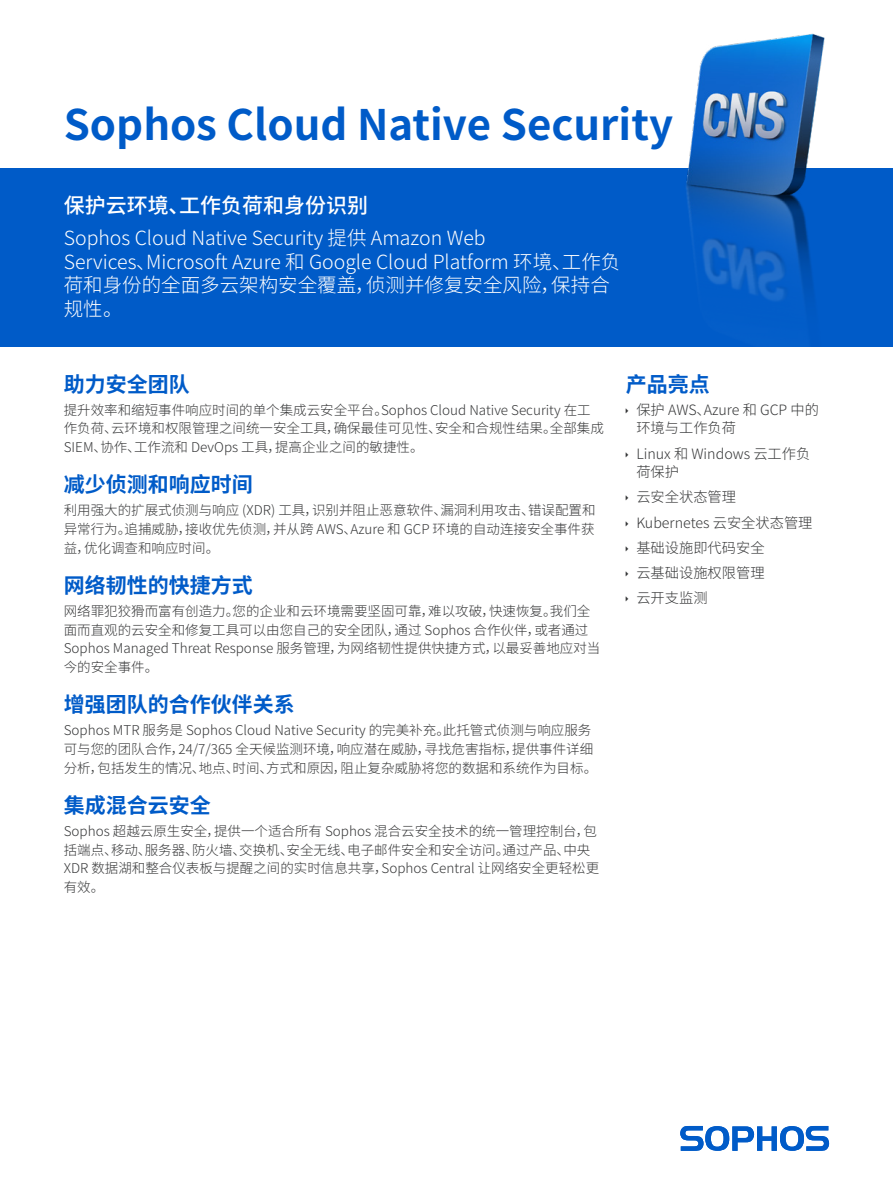
<style>
.page{position:relative;width:893px;height:1191px;background:#fff}
.page>*{position:absolute;margin:0;border:0;box-sizing:border-box;transform-origin:0 0}
.t1{font:700 42px "Noto Sans CJ Ksc";color:#005bc8}
.Subheading_1{font:700 21px "Noto Sans CJ Ksc";color:#005bc8}
.Intro_subheading{font:500 21px "Noto Sans CJ Ksc";color:#fff}
.Intro_copy{font:300 19.5px/23.4px "Noto Sans CJ Ksc";color:#fff}
.t2{font:300 14.25px/18.8px "Noto Sans CJ Ksc";color:#363738}
.Body_Copy{font:300 13.5px/18.8px "Noto Sans CJ Ksc";color:#363738}
</style>
<div class="page">
<div style="left:0;top:168px;width:893px;height:179px;background:#005bc8"></div>
<img style="left:686px;top:33px;width:139px;height:268px">
<svg style="left:680px;top:1126px;width:149px;height:24px"></svg>
<p class="t1" style="left:64px;top:101px;width:611px">Sophos Cloud Native Security</p>
<p class="Intro_subheading" style="left:64px;top:194px;width:306px">保护云环境、工作负荷和身份识别</p>
<p class="Intro_copy" style="left:64px;top:227px;width:558px">Sophos Cloud Native Security 提供 Amazon Web<br>Services、Microsoft Azure 和 Google Cloud Platform 环境、工作负荷和身份的全面多云架构安全覆盖，侦测并修复安全风险，保持合规性。</p>
<p class="Subheading_1" style="left:64px;top:372px;width:127px">助力安全团队</p>
<p class="Body_Copy" style="left:64px;top:400px;width:542px">提升效率和缩短事件响应时间的单个集成云安全平台。Sophos Cloud Native Security 在工作负荷、云环境和权限管理之间统一安全工具，确保最佳可见性、安全和合规性结果。全部集成<br>SIEM、协作、工作流和 DevOps 工具，提高企业之间的敏捷性。</p>
<p class="Subheading_1" style="left:64px;top:473px;width:190px">减少侦测和响应时间</p>
<p class="Body_Copy" style="left:64px;top:501px;width:533px;text-align:justify">利用强大的扩展式侦测与响应 (XDR) 工具，识别并阻止恶意软件、漏洞利用攻击、错误配置和异常行为。追捕威胁，接收优先侦测，并从跨 AWS、Azure 和 GCP 环境的自动连接安全事件获益，优化调查和响应时间。</p>
<p class="Subheading_1" style="left:64px;top:573px;width:190px">网络韧性的快捷方式</p>
<p class="Body_Copy" style="left:64px;top:602px;width:538px">网络罪犯狡猾而富有创造力。您的企业和云环境需要坚固可靠，难以攻破，快速恢复。我们全面而直观的云安全和修复工具可以由您自己的安全团队，通过 Sophos 合作伙伴，或者通过Sophos Managed Threat Response 服务管理，为网络韧性提供快捷方式，以最妥善地应对当今的安全事件。</p>
<p class="Subheading_1" style="left:64px;top:692px;width:232px">增强团队的合作伙伴关系</p>
<p class="Body_Copy" style="left:64px;top:721px;width:535px">Sophos MTR 服务是 Sophos Cloud Native Security 的完美补充。此托管式侦测与响应服务可与您的团队合作，24/7/365 全天候监测环境，响应潜在威胁，寻找危害指标，提供事件详细分析，包括发生的情况、地点、时间、方式和原因，阻止复杂威胁将您的数据和系统作为目标。</p>
<p class="Subheading_1" style="left:64px;top:793px;width:149px">集成混合云安全</p>
<p class="Body_Copy" style="left:64px;top:822px;width:537px">Sophos 超越云原生安全，提供一个适合所有 Sophos 混合云安全技术的统一管理控制台，包括端点、移动、服务器、防火墙、交换机、安全无线、电子邮件安全和安全访问。通过产品、中央XDR 数据湖和整合仪表板与提醒之间的实时信息共享，Sophos Central 让网络安全更轻松更有效。</p>
<p class="Subheading_1" style="left:626px;top:372px;width:85px">产品亮点</p>
<p class="t2" style="left:636px;top:400px;width:184px">保护 AWS、Azure 和 GCP 中的环境与工作负荷</p>
<p class="t2" style="left:636px;top:444px;width:176px">Linux 和 Windows 云工作负荷保护</p>
<p class="t2" style="left:636px;top:488px;width:101px">云安全状态管理</p>
<p class="t2" style="left:636px;top:513px;width:178px">Kubernetes 云安全状态管理</p>
<p class="t2" style="left:636px;top:538px;width:130px">基础设施即代码安全</p>
<p class="t2" style="left:636px;top:563px;width:130px">云基础设施权限管理</p>
<p class="t2" style="left:636px;top:588px;width:73px">云开支监测</p>
</div>
